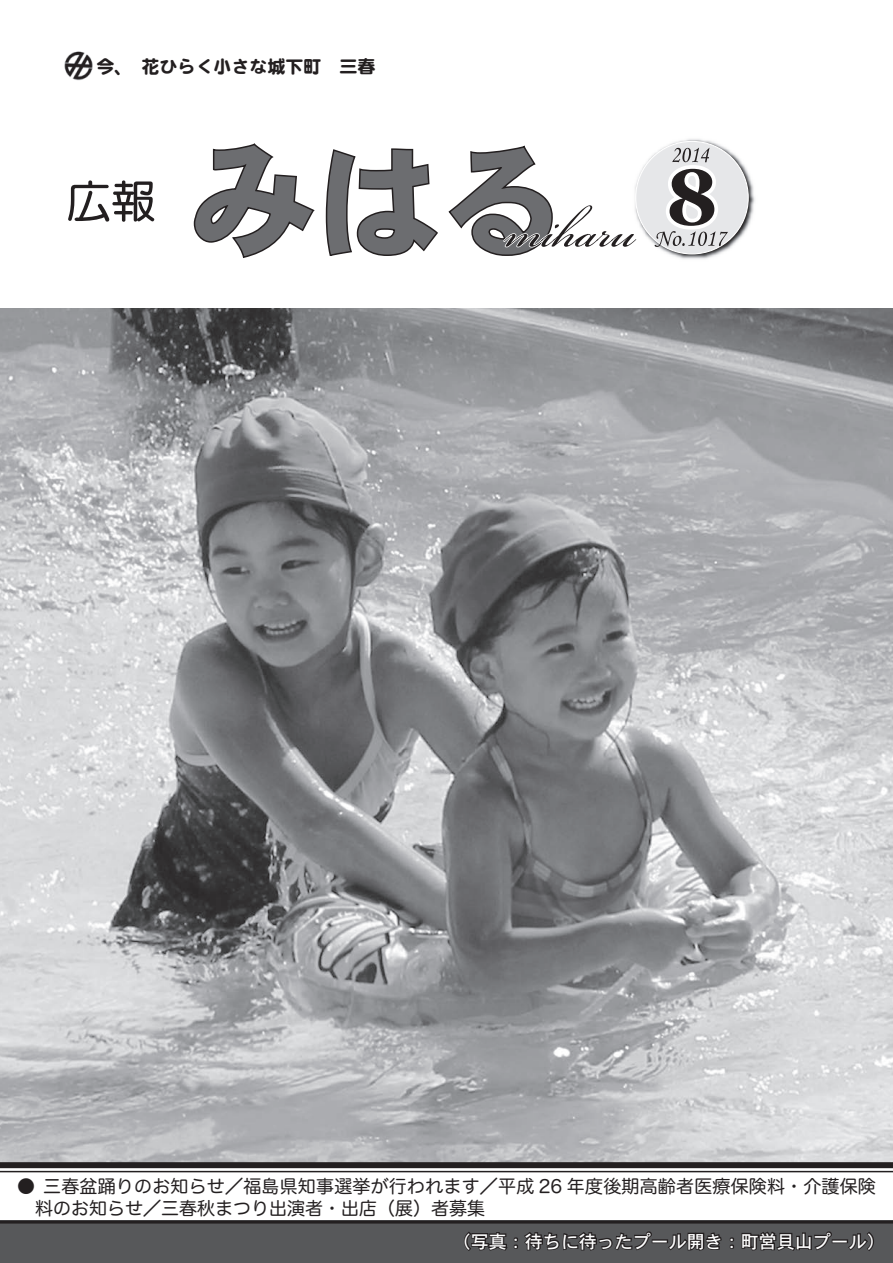
<style>
.page{position:relative;width:893px;height:1263px;background:#fff}
.page>*{position:absolute;margin:0;border:0;box-sizing:border-box;transform-origin:0 0}
.t1{font:18px/21.3px "Hira Maru Pro W4";letter-spacing:.01em;color:#231f20}
.t2{font:18px "Osaka";color:#fff}
.t3{font:18px "DF Maru Gothic Std W9";color:#231f20}
</style>
<div class="page">
<img style="left:0;top:308px;width:893px;height:854px">
<img style="left:64px;top:51px;width:29px;height:30px">
<img style="left:687px;top:139px;width:68px;height:86px">
<svg style="left:68px;top:180px;width:87px;height:42px"></svg>
<svg style="left:193px;top:140px;width:556px;height:119px"></svg>
<div style="left:0;top:1220px;width:893px;height:43px;background:#57585a"></div>
<svg style="left:464px;top:1231px;width:190px;height:20px"></svg>
<div style="left:652px;top:1239px;width:16px;height:4px;border:2px solid #231f20"></div>
<svg style="left:666px;top:1232px;width:56px;height:19px"></svg>
<svg style="left:729px;top:1231px;width:105px;height:20px"></svg>
<div style="left:832px;top:1239px;width:16px;height:4px;border:2px solid #231f20"></div>
<svg style="left:846px;top:1232px;width:28px;height:19px"></svg>
<div style="left:0;top:1162px;width:893px;height:6px;background:#231f20"></div>
<hr style="left:0;top:1220px;width:893px;height:3px;background:#231f20">
<hr style="left:0;top:1171px;width:893px;height:1px;background:#231f20">
<p class="t3" style="left:96px;top:57px;width:280px">今、　花ひらく小さな城下町　三春</p>
<p class="t1" style="left:43px;top:1175px;width:834px">三春盆踊りのお知らせ／福島県知事選挙が行われます／平成 26 年度後期高齢者医療保険料・介護保険</p>
<p class="t1" style="left:17px;top:1175px;width:469px">●<br>　料のお知らせ／三春秋まつり出演者・出店（展）者募集</p>
<p class="t2" style="left:453px;top:1230px;width:434px">（写真：待ちに待ったプール開き：町営貝山プール(</p>
</div>
